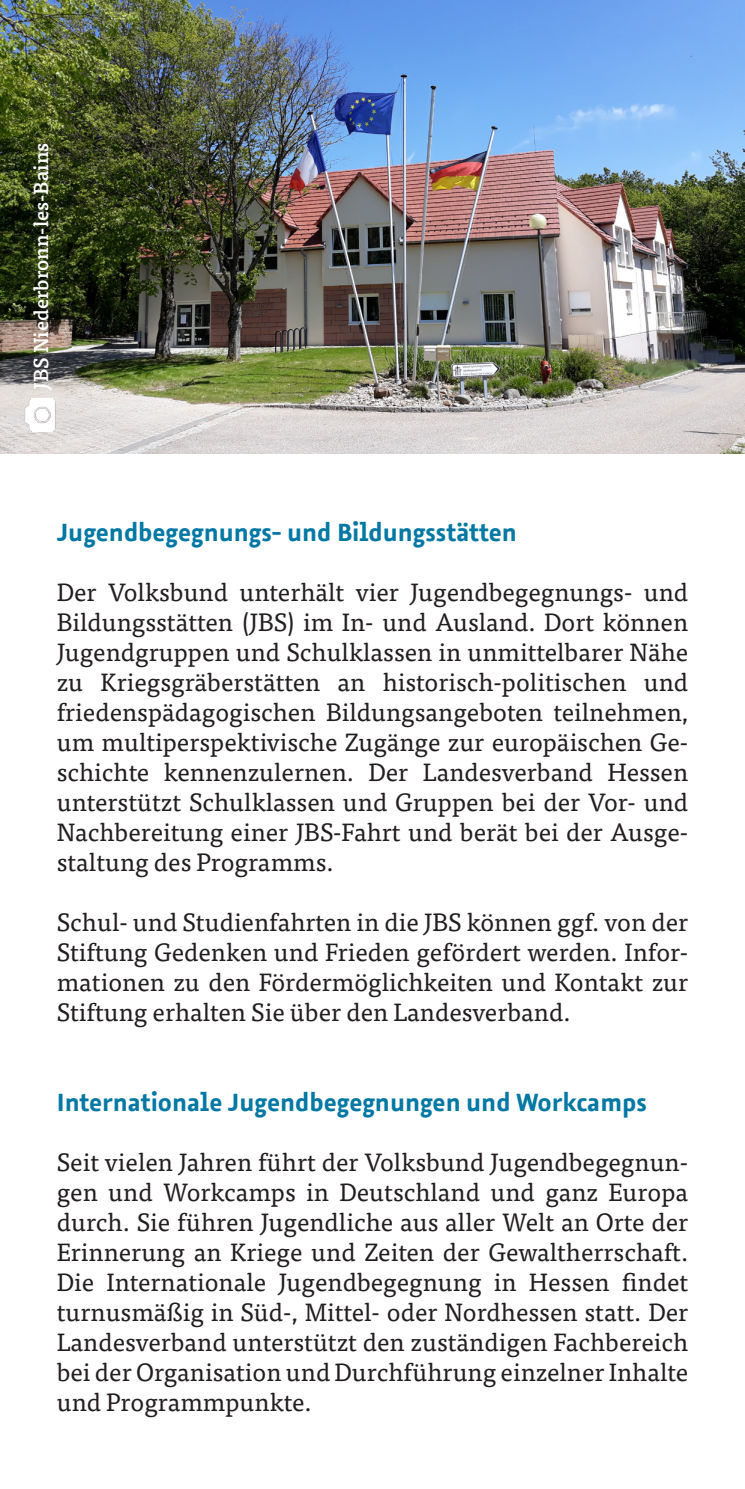
<style>
.page{position:relative;width:745px;height:1489px;background:#fff}
.page>*{position:absolute;margin:0;border:0;box-sizing:border-box;transform-origin:0 0}
.t1{font:25px/30px "Tisa OT";color:#231f20;text-align:justify}
.t2{font:700 25px "Azuro TF";color:#0078a3}
.t3{font:500 20px "Tisa OT";color:#fff}
</style>
<div class="page">
<img style="left:0;top:0;width:744px;height:454px">
<img style="left:23px;top:398px;width:34px;height:33px">
<p class="t3" style="left:29px;top:390px;width:249px;rotate:-90deg">JBS Niederbronn-les-Bains</p>
<p class="t2" style="left:57px;top:512px;width:461px">Jugendbegegnungs- und Bildungsstätten</p>
<p class="t1" style="left:57px;top:577px;width:632px">Der Volksbund unterhält vier Jugendbegegnungs- und Bildungsstätten (JBS) im In- und Ausland. Dort können Jugendgruppen und Schulklassen in unmittelbarer Nähe zu Kriegsgräberstätten an historisch-politischen und friedenspädagogischen Bildungsangeboten teilnehmen, um multiperspektivische Zugänge zur europäischen Ge&shy;schichte kennenzulernen. Der Landesverband Hessen unterstützt Schulklassen und Gruppen bei der Vor- und Nachbereitung einer JBS-Fahrt und berät bei der Ausge&shy;staltung des Programms.</p>
<p class="t1" style="left:57px;top:907px;width:632px">Schul- und Studienfahrten in die JBS können ggf. von der Stiftung Gedenken und Frieden gefördert werden. Infor&shy;mationen zu den Fördermöglichkeiten und Kontakt zur Stiftung erhalten Sie über den Landesverband.</p>
<p class="t2" style="left:57px;top:1082px;width:591px">Internationale Jugendbegegnungen und Workcamps</p>
<p class="t1" style="left:57px;top:1147px;width:632px">Seit vielen Jahren führt der Volksbund Jugendbegegnun&shy;gen und Workcamps in Deutschland und ganz Europa durch. Sie führen Jugendliche aus aller Welt an Orte der Erinnerung an Kriege und Zeiten der Gewaltherrschaft.<br>Die Internationale Jugendbegegnung in Hessen findet turnusmäßig in Süd-, Mittel- oder Nordhessen statt. Der Landesverband unterstützt den zuständigen Fachbereich bei der Organisation und Durchführung einzelner Inhalte und Programmpunkte.</p>
</div>
